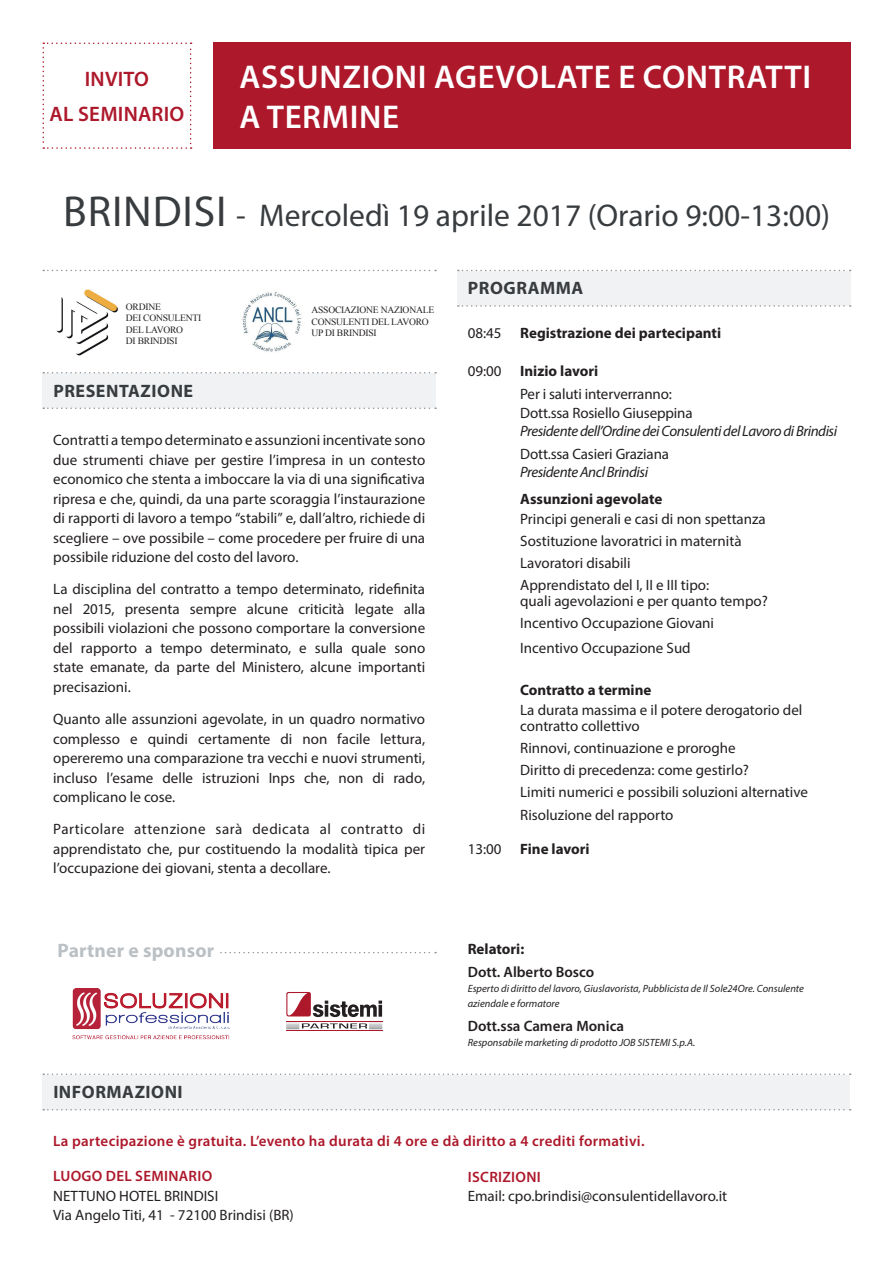
<style>
.page{position:relative;width:893px;height:1263px;background:#fff}
.page>*{position:absolute;margin:0;border:0;box-sizing:border-box;transform-origin:0 0}
.t1{font:600 33px "Myriad Pro";letter-spacing:.02em;color:#fff}
.t2{font:31.5px "Myriad Pro";color:#393c3f}
.t3{font:600 21px "Myriad Pro";letter-spacing:.01em;color:#ad182b}
.t4{font:700 19.5px "Myriad Pro";letter-spacing:.01em;color:#bac0c4}
.t5{font:700 18px "Myriad Pro";letter-spacing:.03em;color:#393c3f}
.t6{font:15px/19.5px "Myriad Pro";color:#231f20;text-align:justify}
.t7{font:600 15px "Myriad Pro";letter-spacing:.02em;color:#ad182b}
.t8{font:700 15px "Myriad Pro";color:#231f20}
.t9{font:italic 15px "Myriad Pro";letter-spacing:-.03em;color:#231f20}
.t10{font:600 15px "Myriad Pro";color:#231f20}
.t11{font:italic 10.5px/15px "Myriad Pro";color:#231f20}
.t12{font:9.6px/11.6px "Times New Roman";letter-spacing:-.025em;color:#231f20}
.s1{font-size:43.5px}
</style>
<div class="page">
<svg style="left:220px;top:952px;width:216px;height:1px"></svg>
<div style="left:43px;top:1075px;width:807px;height:34px;background:#f1f2f3"></div>
<svg style="left:43px;top:1109px;width:808px;height:1px"></svg>
<svg style="left:43px;top:1073px;width:808px;height:2px"></svg>
<div style="left:43px;top:373px;width:393px;height:34px;background:#f1f2f3"></div>
<svg style="left:43px;top:407px;width:393px;height:2px"></svg>
<svg style="left:43px;top:372px;width:393px;height:1px"></svg>
<div style="left:213px;top:43px;width:637px;height:106px;background:#ad182b"></div>
<svg style="left:43px;top:43px;width:149px;height:106px"></svg>
<div style="left:457px;top:271px;width:393px;height:34px;background:#f1f2f3"></div>
<svg style="left:458px;top:305px;width:393px;height:2px"></svg>
<svg style="left:458px;top:270px;width:393px;height:1px"></svg>
<svg style="left:43px;top:270px;width:393px;height:1px"></svg>
<img style="left:56px;top:289px;width:62px;height:67px">
<div style="left:286px;top:991px;width:25px;height:26px;border:1px solid #fff;border-radius:2px"></div>
<svg style="left:286px;top:992px;width:25px;height:24px"></svg>
<svg style="left:287px;top:993px;width:95px;height:24px"></svg>
<hr style="left:286px;top:1021px;width:96px;height:1px;background:#ad182b">
<hr style="left:286px;top:1030px;width:96px;height:1px;background:#ad182b">
<svg style="left:286px;top:1023px;width:96px;height:6px"></svg>
<img style="left:242px;top:292px;width:60px;height:60px">
<img style="left:73px;top:989px;width:157px;height:51px">
<p class="t3" style="left:85px;top:66px;width:66px">INVITO</p>
<p class="t3" style="left:50px;top:100px;width:136px">AL SEMINARIO</p>
<p class="t1" style="left:240px;top:56px;width:573px">ASSUNZIONI AGEVOLATE E CONTRATTI</p>
<p class="t1" style="left:240px;top:96px;width:161px">A TERMINE</p>
<p class="t2" style="left:63px;top:196px;width:768px"><span class="s1">BRINDISI</span> - Mercoledì 19 aprile 2017 (Orario 9:00-13:00)</p>
<p class="t12" style="left:126px;top:301px;width:37px">ORDINE</p>
<p class="t12" style="left:126px;top:312px;width:77px">DEI CONSULENTI</p>
<p class="t12" style="left:126px;top:324px;width:59px">DEL LAVORO</p>
<p class="t12" style="left:126px;top:335px;width:53px">DI BRINDISI</p>
<p class="t5" style="left:53px;top:379px;width:141px">PRESENTAZIONE</p>
<p class="t12" style="left:312px;top:304px;width:124px">ASSOCIAZIONE NAZIONALE<br>CONSULENTI DEL LAVORO</p>
<p class="t12" style="left:312px;top:327px;width:67px">UP DI BRINDISI</p>
<p class="t6" style="left:53px;top:430px;width:374px">Contratti a tempo determinato e assunzioni incentivate sono due strumenti chiave per gestire l’impresa in un contesto economico che stenta a imboccare la via di una significativa ripresa e che, quindi, da una parte scoraggia l’instaurazione di rapporti di lavoro a tempo “stabili” e, dall’altro, richiede di scegliere – ove possibile – come procedere per fruire di una possibile riduzione del costo del lavoro.</p>
<p class="t6" style="left:53px;top:579px;width:374px">La disciplina del contratto a tempo determinato, ridefinita nel 2015, presenta sempre alcune criticità legate alla possibili violazioni che possono comportare la conversione del rapporto a tempo determinato, e sulla quale sono state emanate, da parte del Ministero, alcune importanti precisazioni.</p>
<p class="t6" style="left:53px;top:709px;width:374px">Quanto alle assunzioni agevolate, in un quadro normativo complesso e quindi certamente di non facile lettura, opereremo una comparazione tra vecchi e nuovi strumenti, incluso l’esame delle istruzioni Inps che, non di rado, complicano le cose.</p>
<p class="t6" style="left:53px;top:819px;width:374px">Particolare attenzione sarà dedicata al contratto di apprendistato che, pur costituendo la modalità tipica per l’occupazione dei giovani, stenta a decollare.</p>
<p class="t4" style="left:58px;top:938px;width:158px">Partner e sponsor</p>
<p class="t5" style="left:53px;top:1080px;width:131px">INFORMAZIONI</p>
<p class="t5" style="left:468px;top:276px;width:117px">PROGRAMMA</p>
<p class="t6" style="left:468px;top:323px;width:35px">08:45</p>
<p class="t8" style="left:520px;top:323px;width:203px">Registrazione dei partecipanti</p>
<p class="t6" style="left:468px;top:361px;width:35px">09:00</p>
<p class="t8" style="left:520px;top:362px;width:80px">Inizio lavori</p>
<p class="t6" style="left:520px;top:384px;width:153px">Per i saluti interverranno:</p>
<p class="t6" style="left:520px;top:403px;width:174px">Dott.ssa Rosiello Giuseppina</p>
<p class="t9" style="left:520px;top:422px;width:319px">Presidente dell’Ordine dei Consulenti del Lavoro di Brindisi</p>
<p class="t6" style="left:520px;top:444px;width:150px">Dott.ssa Casieri Graziana</p>
<p class="t9" style="left:520px;top:463px;width:129px">Presidente Ancl Brindisi</p>
<p class="t8" style="left:520px;top:489px;width:144px">Assunzioni agevolate</p>
<p class="t6" style="left:520px;top:509px;width:247px">Principi generali e casi di non spettanza</p>
<p class="t6" style="left:520px;top:531px;width:223px">Sostituzione lavoratrici in maternità</p>
<p class="t6" style="left:520px;top:553px;width:112px">Lavoratori disabili</p>
<p class="t6" style="left:520px;top:575px;width:191px">Apprendistato del I, II e III tipo:</p>
<p class="t6" style="left:520px;top:591px;width:249px">quali agevolazioni e per quanto tempo?</p>
<p class="t6" style="left:520px;top:613px;width:195px">Incentivo Occupazione Giovani</p>
<p class="t6" style="left:520px;top:637px;width:172px">Incentivo Occupazione Sud</p>
<p class="t8" style="left:520px;top:680px;width:133px">Contratto a termine</p>
<p class="t6" style="left:520px;top:702px;width:284px;line-height:15.8px">La durata massima e il potere derogatorio del contratto collettivo</p>
<p class="t6" style="left:520px;top:738px;width:217px">Rinnovi, continuazione e proroghe</p>
<p class="t6" style="left:520px;top:760px;width:230px">Diritto di precedenza: come gestirlo?</p>
<p class="t6" style="left:520px;top:782px;width:289px">Limiti numerici e possibili soluzioni alternative</p>
<p class="t6" style="left:520px;top:805px;width:155px">Risoluzione del rapporto</p>
<p class="t6" style="left:468px;top:839px;width:35px">13:00</p>
<p class="t8" style="left:520px;top:839px;width:71px">Fine lavori</p>
<p class="t8" style="left:468px;top:939px;width:58px">Relatori:</p>
<p class="t10" style="left:468px;top:962px;width:128px">Dott. Alberto Bosco</p>
<p class="t11" style="left:468px;top:981px;width:338px">Esperto di diritto del lavoro, Giuslavorista, Pubblicista de Il Sole24Ore. Consulente aziendale e formatore</p>
<p class="t10" style="left:468px;top:1016px;width:158px">Dott.ssa Camera Monica</p>
<p class="t11" style="left:468px;top:1034px;width:229px">Responsabile marketing di prodotto JOB SISTEMI S.p.A.</p>
<p class="t7" style="left:53px;top:1131px;width:593px">La partecipazione è gratuita. L’evento ha durata di 4 ore e dà diritto a 4 crediti formativi.</p>
<p class="t7" style="left:468px;top:1167px;width:74px">ISCRIZIONI</p>
<p class="t6" style="left:468px;top:1186px;width:261px">Email: cpo.brindisi@consulentidellavoro.it</p>
<p class="t7" style="left:53px;top:1167px;width:160px">LUOGO DEL SEMINARIO</p>
<p class="t6" style="left:53px;top:1186px;width:167px">NETTUNO HOTEL BRINDISI</p>
<p class="t6" style="left:53px;top:1205px;width:242px">Via Angelo Titi, 41 - 72100 Brindisi (BR)</p>
</div>
